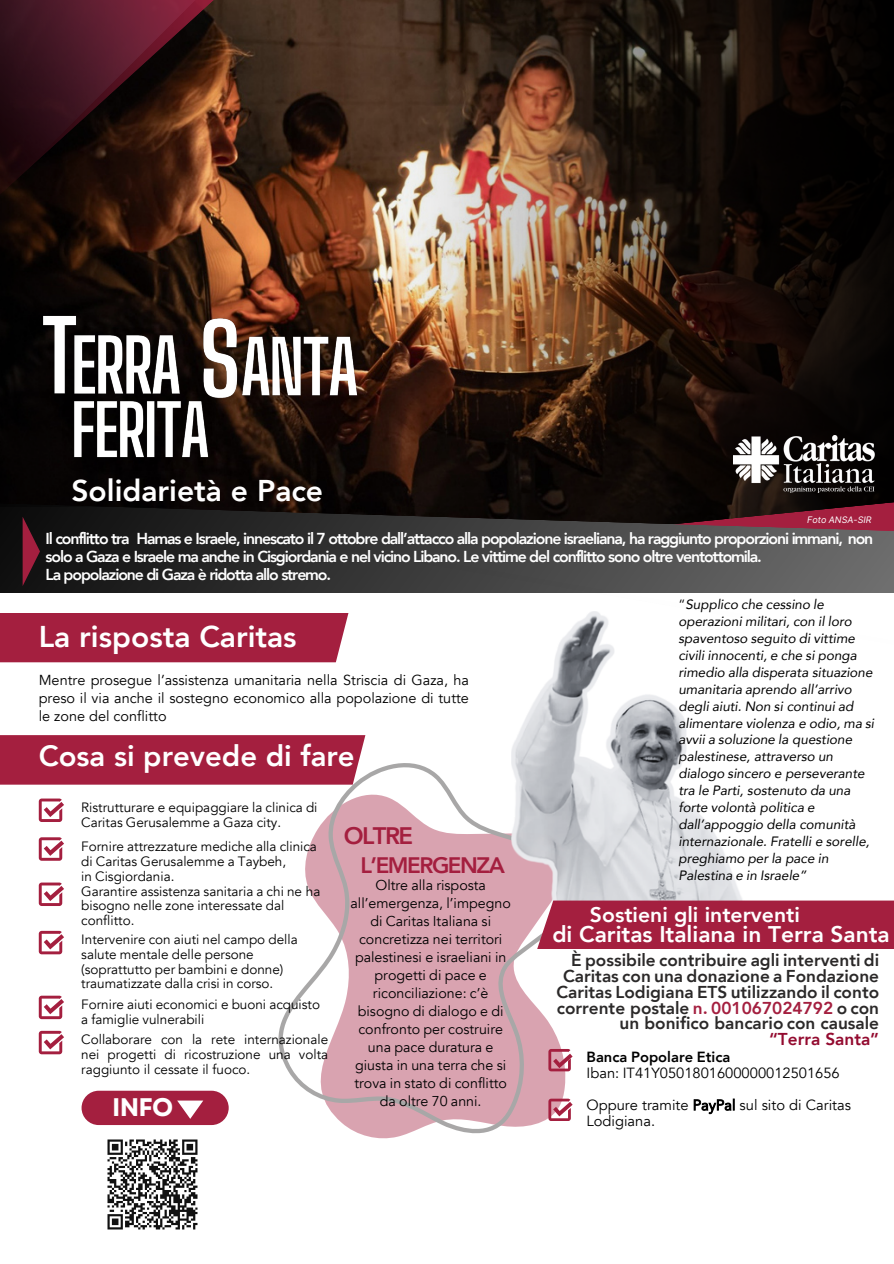
<style>
.page{position:relative;width:894px;height:1264px;background:#fff}
.page>*{position:absolute;margin:0;border:0;box-sizing:border-box;transform-origin:0 0}
.t1{font:800 30px "Avenir";color:#fff}
.t2{font:800 29.25px "Avenir";color:#fff}
.t3{font:700 25.35px "Garet";color:#fff}
.t4{font:800 23.85px "Avenir";letter-spacing:-.065em;color:#a41f3f}
.t5{font:800 22.65px "Avenir";color:#fff}
.t6{font:800 22.35px "Avenir";letter-spacing:-.065em;color:#a41f3f}
.t7{font:800 21.15px "Avenir";color:#fff}
.t8{font:800 17.25px/15.8px "Avenir";color:#2b2929;text-align:right}
.t9{font:800 15.9px/18px "Avenir";letter-spacing:-.07em;color:#fff}
.t10{font:14.7px/32.2px "Avenir";color:#000}
.t11{font:800 14.7px "Avenir";color:#000}
.t12{font:14.4px/18px "Avenir";color:#000;text-align:justify}
.t13{font:14.25px/18px "Avenir";color:#000;text-align:center}
.t14{font:13.5px/14.7px "Avenir";color:#000}
.t15{font:italic 13.5px/16.8px "Avenir";color:#000}
.t16{font:italic 9px "Inter";color:#fff}
.s1{font-style:normal}
.s2{color:#a41f3f}
.s3{color:#930a2f}
</style>
<div class="page">
<img style="left:328px;top:0;width:565px;height:500px">
<svg style="left:528px;top:483px;width:365px;height:17px;background:#0e0905"></svg>
<svg style="left:0;top:500px;width:893px;height:93px;background:#2c2224"></svg>
<img style="left:326px;top:541px;width:567px;height:122px">
<img style="left:348px;top:627px;width:545px;height:5px">
<svg style="left:23px;top:516px;width:17px;height:70px"></svg>
<img style="left:733px;top:436px;width:141px;height:56px">
<div style="left:0;top:612px;width:348px;height:50px;background:#a41f3f"></div>
<svg style="left:278px;top:763px;width:295px;height:375px;fill:#d9a3b0"></svg>
<img style="left:511px;top:611px;width:335px;height:335px">
<svg style="left:39px;top:798px;width:25px;height:24px"></svg>
<svg style="left:39px;top:837px;width:25px;height:23px"></svg>
<svg style="left:39px;top:882px;width:25px;height:24px"></svg>
<div style="left:537px;top:900px;width:356px;height:49px;background:#a41f3f"></div>
<div style="left:0;top:735px;width:365px;height:49px;background:#a41f3f"></div>
<svg style="left:39px;top:930px;width:25px;height:24px"></svg>
<svg style="left:39px;top:995px;width:25px;height:24px"></svg>
<svg style="left:39px;top:1030px;width:25px;height:24px"></svg>
<div style="left:81px;top:1090px;width:148px;height:35px;background:#a41f3f;border-radius:17px"></div>
<svg style="left:177px;top:1100px;width:26px;height:18px"></svg>
<svg style="left:548px;top:1048px;width:24px;height:23px"></svg>
<svg style="left:548px;top:1098px;width:24px;height:22px"></svg>
<img style="left:0;top:0;width:328px;height:506px">
<img style="left:55px;top:320px;width:179px;height:158px">
<img style="left:18px;top:295px;width:83px;height:127px">
<img style="left:180px;top:298px;width:81px;height:128px">
<img style="left:224px;top:320px;width:151px;height:96px">
<img style="left:107px;top:1139px;width:91px;height:91px">
<p class="t1" style="left:71px;top:467px;width:253px">Solidarietà e Pace</p>
<p class="t16" style="left:806px;top:514px;width:66px">Foto ANSA-SIR</p>
<p class="t9" style="left:46px;top:529px;width:829px">Il conflitto tra Hamas e Israele, innescato il 7 ottobre dall’attacco alla popolazione israeliana, ha raggiunto proporzioni immani, non solo a Gaza e Israele ma anche in Cisgiordania e nel vicino Libano. Le vittime del conflitto sono oltre ventottomila.<br>La popolazione di Gaza è ridotta allo stremo.</p>
<p class="t1" style="left:39px;top:613px;width:259px">La risposta Caritas</p>
<p class="t12" style="left:39px;top:671px;width:431px">Mentre prosegue l’assistenza umanitaria nella Striscia di Gaza, ha preso il via anche il sostegno economico alla popolazione di tutte le zone del conflitto</p>
<p class="t2" style="left:39px;top:733px;width:317px">Cosa si prevede di fare</p>
<p class="t14" style="left:81px;top:800px;width:238px">Ristrutturare e equipaggiare la clinica di<br>Caritas Gerusalemme a Gaza city.</p>
<p class="t14" style="left:81px;top:839px;width:240px">Fornire attrezzature mediche alla clinica di Caritas Gerusalemme a Taybeh,<br>in Cisgiordania.<br>Garantire assistenza sanitaria a chi ne ha bisogno nelle zone interessate dal conflitto.</p>
<p class="t14" style="left:81px;top:932px;width:218px">Intervenire con aiuti nel campo della salute mentale delle persone (soprattutto per bambini e donne) traumatizzate dalla crisi in corso.</p>
<p class="t14" style="left:81px;top:997px;width:240px">Fornire aiuti economici e buoni acquisto a famiglie vulnerabili</p>
<p class="t14" style="left:81px;top:1032px;width:248px;text-align:justify">Collaborare con la rete internazionale nei progetti di ricostruzione una volta raggiunto il cessate il fuoco.</p>
<p class="t3" style="left:112px;top:1089px;width:63px">INFO</p>
<p class="t4" style="left:343px;top:817px;width:71px">OLTRE</p>
<p class="t6" style="left:360px;top:847px;width:146px">L’EMERGENZA</p>
<p class="t13" style="left:350px;top:876px;width:162px">Oltre alla risposta all’emergenza, l’impegno di Caritas Italiana si concretizza nei territori palestinesi e israeliani in progetti di pace e riconciliazione: c’è bisogno di dialogo e di confronto per costruire una pace duratura e giusta in una terra che si trova in stato di conflitto da oltre 70 anni.</p>
<p class="t15" style="left:678px;top:596px;width:197px"><span class="s1">“</span>Supplico che cessino le operazioni militari, con il loro spaventoso seguito di vittime civili innocenti, e che si ponga rimedio alla disperata situazione umanitaria aprendo all’arrivo degli aiuti. Non si continui ad alimentare violenza e odio, ma si avvii a soluzione la questione palestinese, attraverso un dialogo sincero e perseverante tra le Parti, sostenuto da una forte volontà politica e dall’appoggio della comunità internazionale. Fratelli e sorelle, preghiamo per la pace in<br>Palestina e in Israele”</p>
<h2 class="t7" style="left:589px;top:897px;width:211px">Sostieni gli interventi</h2>
<p class="t5" style="left:552px;top:916px;width:339px">di Caritas Italiana in Terra Santa</p>
<h3 class="t8" style="left:556px;top:952px;width:324px">È possibile contribuire agli interventi di Caritas con una donazione a Fondazione Caritas Lodigiana ETS utilizzando il conto corrente postale <span class="s2">n. 001067024792</span> o con un bonifico bancario con causale<br><span class="s3">“Terra Santa”</span></h3>
<p class="t11" style="left:586px;top:1045px;width:145px">Banca Popolare Etica</p>
<p class="t10" style="left:586px;top:1056px;width:266px">Iban: IT41Y0501801600000012501656<br>Oppure tramite PayPal sul sito di Caritas</p>
<p class="t10" style="left:586px;top:1104px;width:70px">Lodigiana.</p>
</div>
